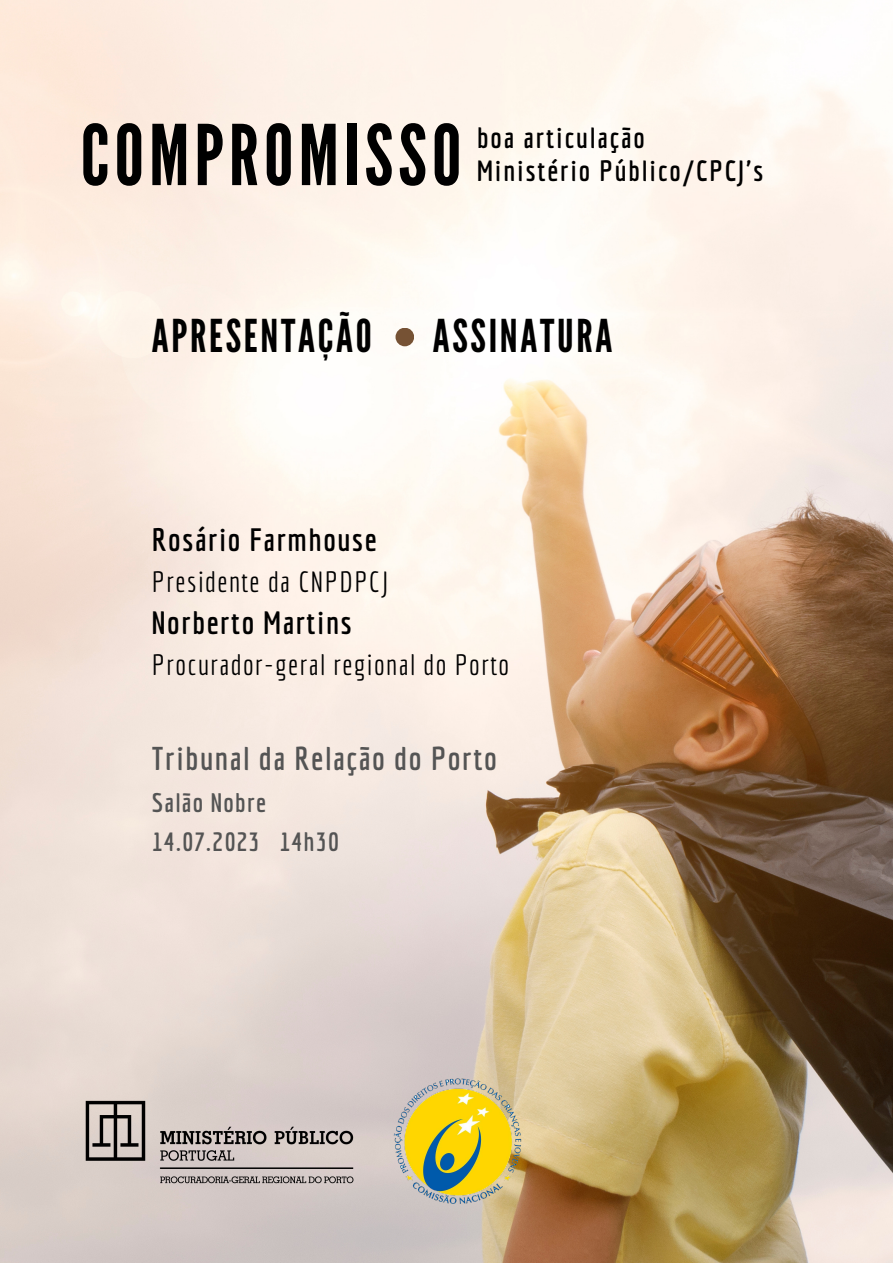
<style>
.page{position:relative;width:893px;height:1263px;background:#fff}
.page>*{position:absolute;margin:0;border:0;box-sizing:border-box;transform-origin:0 0}
.t1{font:83.47px "League Gothic";letter-spacing:.06em;color:#000}
.t2{font:45.15px "League Gothic";letter-spacing:.06em;color:#000}
.t3{font:700 32.17px "Economica";letter-spacing:.05em;color:#545454}
.t4{font:700 31.5px "Economica";letter-spacing:.05em;color:#000}
.t5{font:28.5px "Economica";letter-spacing:.05em;color:#000}
.t6{font:700 28.5px "Economica";letter-spacing:.07em;color:#000}
.t7{font:700 26.1px "Economica";letter-spacing:.05em;color:#545454}
</style>
<div class="page">
<img style="left:0;top:0;width:893px;height:1263px">
<img style="left:60px;top:1085px;width:320px;height:113px">
<img style="left:389px;top:1074px;width:135px;height:135px">
<div style="left:395px;top:328px;width:19px;height:18px;background:#765234;border-radius:50%"></div>
<p class="t1" style="left:81px;top:107px;width:382px">COMPROMISSO</p>
<p class="t6" style="left:477px;top:121px;width:169px">boa articulação</p>
<p class="t6" style="left:477px;top:154px;width:288px">Ministério Público/CPCJ's</p>
<p class="t2" style="left:152px;top:309px;width:221px">APRESENTAÇÃO</p>
<p class="t2" style="left:433px;top:309px;width:181px">ASSINATURA</p>
<p class="t4" style="left:152px;top:521px;width:226px">Rosário Farmhouse</p>
<p class="t5" style="left:152px;top:564px;width:238px">Presidente da CNPDPCJ</p>
<p class="t4" style="left:152px;top:604px;width:201px">Norberto Martins</p>
<p class="t5" style="left:152px;top:648px;width:359px">Procurador-geral regional do Porto</p>
<p class="t3" style="left:152px;top:740px;width:347px">Tribunal da Relação do Porto</p>
<p class="t7" style="left:152px;top:787px;width:116px">Salão Nobre</p>
<p class="t7" style="left:152px;top:826px;width:188px">14.07.2023 14h30</p>
</div>
